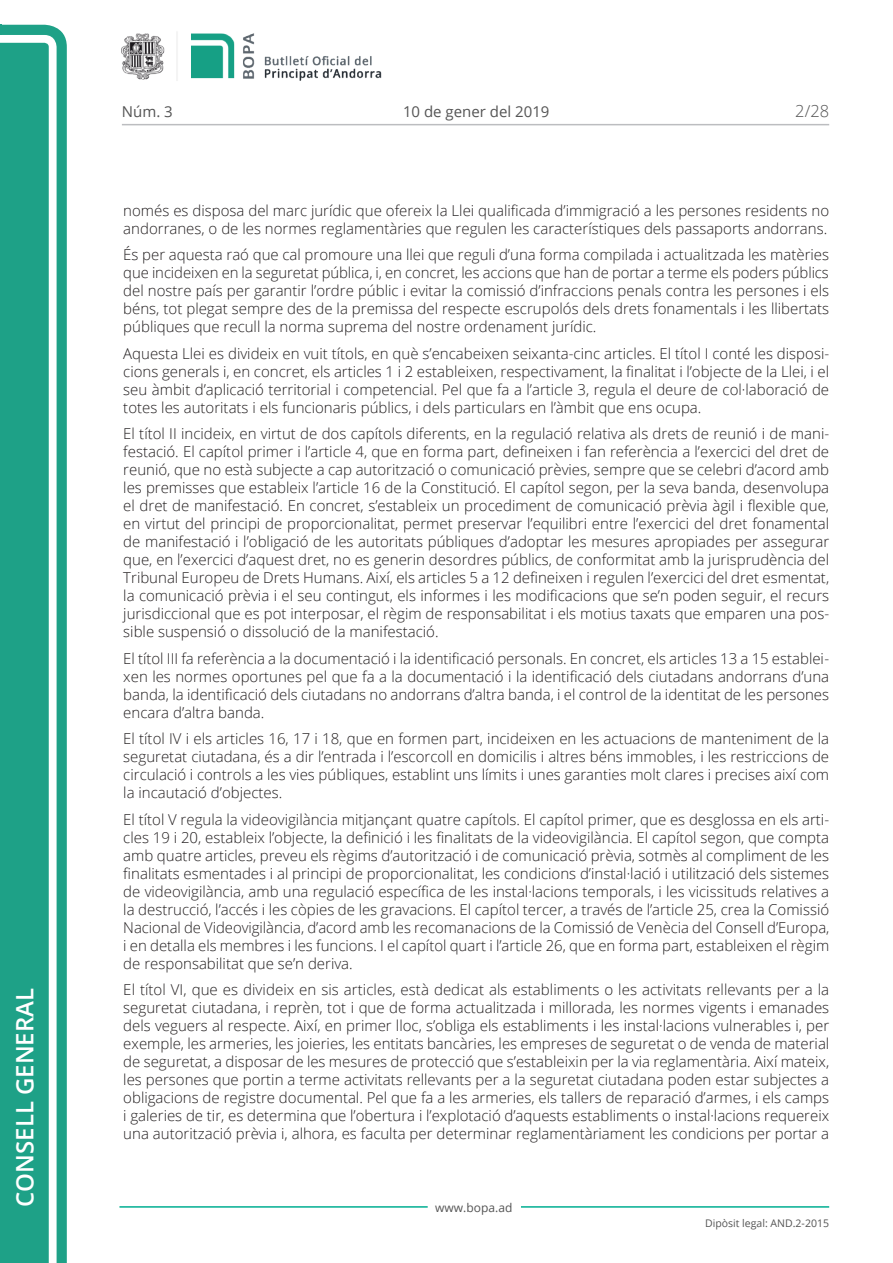
<style>
.page{position:relative;width:893px;height:1263px;background:#fff}
.page>*{position:absolute;margin:0;border:0;box-sizing:border-box;transform-origin:0 0}
.t1{font:600 24px "Open Sans";color:#fff}
.t2{font:300 16.5px "Open Sans";color:#545454}
.Body_text{font:300 15px/18px "Open Sans";color:#231f20;text-align:justify}
.t3{font:15px "Open Sans";color:#545454}
.t4{font:12px "Open Sans";color:#545454}
.t5{font:10.5px "Open Sans";color:#545454}
</style>
<div class="page">
<svg style="left:0;top:25px;width:67px;height:1238px;fill:#1ea187"></svg>
<div style="left:0;top:43px;width:49px;height:1220px;background:#1ea187"></div>
<img style="left:122px;top:32px;width:260px;height:49px">
<hr style="left:119px;top:1206px;width:309px;height:2px;background:#00ae91">
<hr style="left:521px;top:1206px;width:308px;height:2px;background:#00ae91">
<hr style="left:122px;top:124px;width:707px;height:1px;background:#bcbdc0">
<h1 class="t1" style="left:8px;top:1207px;width:220px;rotate:-90deg">Consell General</h1>
<p class="t3" style="left:122px;top:102px;width:52px">Núm. 3</p>
<p class="t3" style="left:403px;top:102px;width:148px">10 de gener del 2019</p>
<p class="t2" style="left:795px;top:100px;width:35px">2/28</p>
<p class="Body_text" style="left:123px;top:201px;width:707px">només es disposa del marc jurídic que ofereix la Llei qualificada d’immigració a les persones residents no andorranes, o de les normes reglamentàries que regulen les característiques dels passaports andorrans.</p>
<p class="Body_text" style="left:123px;top:245px;width:707px">És per aquesta raó que cal promoure una llei que reguli d’una forma compilada i actualitzada les matèries que incideixen en la seguretat pública, i, en concret, les accions que han de portar a terme els poders públics del nostre país per garantir l’ordre públic i evitar la comissió d’infraccions penals contra les persones i els béns, tot plegat sempre des de la premissa del respecte escrupolós dels drets fonamentals i les llibertats públiques que recull la norma suprema del nostre ordenament jurídic.</p>
<p class="Body_text" style="left:123px;top:344px;width:707px">Aquesta Llei es divideix en vuit títols, en què s’encabeixen seixanta-cinc articles. El títol I conté les disposi&shy;cions generals i, en concret, els articles 1 i 2 estableixen, respectivament, la finalitat i l’objecte de la Llei, i el seu àmbit d’aplicació territorial i competencial. Pel que fa a l’article 3, regula el deure de col·laboració de totes les autoritats i els funcionaris públics, i dels particulars en l’àmbit que ens ocupa.</p>
<p class="Body_text" style="left:123px;top:424px;width:707px">El títol II incideix, en virtut de dos capítols diferents, en la regulació relativa als drets de reunió i de mani&shy;festació. El capítol primer i l’article 4, que en forma part, defineixen i fan referència a l’exercici del dret de reunió, que no està subjecte a cap autorització o comunicació prèvies, sempre que se celebri d’acord amb les premisses que estableix l’article 16 de la Constitució. El capítol segon, per la seva banda, desenvolupa el dret de manifestació. En concret, s’estableix un procediment de comunicació prèvia àgil i flexible que, en virtut del principi de proporcionalitat, permet preservar l’equilibri entre l’exercici del dret fonamental de manifestació i l’obligació de les autoritats públiques d’adoptar les mesures apropiades per assegurar que, en l’exercici d’aquest dret, no es generin desordres públics, de conformitat amb la jurisprudència del Tribunal Europeu de Drets Humans. Així, els articles 5 a 12 defineixen i regulen l’exercici del dret esmentat, la comunicació prèvia i el seu contingut, els informes i les modificacions que se’n poden seguir, el recurs jurisdiccional que es pot interposar, el règim de responsabilitat i els motius taxats que emparen una pos&shy;sible suspensió o dissolució de la manifestació.</p>
<p class="Body_text" style="left:123px;top:649px;width:707px">El títol III fa referència a la documentació i la identificació personals. En concret, els articles 13 a 15 establei&shy;xen les normes oportunes pel que fa a la documentació i la identificació dels ciutadans andorrans d’una banda, la identificació dels ciutadans no andorrans d’altra banda, i el control de la identitat de les persones encara d’altra banda.</p>
<p class="Body_text" style="left:123px;top:729px;width:707px">El títol IV i els articles 16, 17 i 18, que en formen part, incideixen en les actuacions de manteniment de la seguretat ciutadana, és a dir l’entrada i l’escorcoll en domicilis i altres béns immobles, i les restriccions de circulació i controls a les vies públiques, establint uns límits i unes garanties molt clares i precises així com la incautació d’objectes.</p>
<p class="Body_text" style="left:123px;top:810px;width:708px">El títol V regula la videovigilància mitjançant quatre capítols. El capítol primer, que es desglossa en els arti&shy;cles 19 i 20, estableix l’objecte, la definició i les finalitats de la videovigilància. El capítol segon, que compta amb quatre articles, preveu els règims d’autorització i de comunicació prèvia, sotmès al compliment de les finalitats esmentades i al principi de proporcionalitat, les condicions d’instal·lació i utilització dels sistemes de videovigilància, amb una regulació específica de les instal·lacions temporals, i les vicissituds relatives a la destrucció, l’accés i les còpies de les gravacions. El capítol tercer, a través de l’article 25, crea la Comissió Nacional de Videovigilància, d’acord amb les recomanacions de la Comissió de Venècia del Consell d’Europa, i en detalla els membres i les funcions. I el capítol quart i l’article 26, que en forma part, estableixen el règim de responsabilitat que se’n deriva.</p>
<p class="Body_text" style="left:123px;top:980px;width:707px">El títol VI, que es divideix en sis articles, està dedicat als establiments o les activitats rellevants per a la seguretat ciutadana, i reprèn, tot i que de forma actualitzada i millorada, les normes vigents i emanades dels veguers al respecte. Així, en primer lloc, s’obliga els establiments i les instal·lacions vulnerables i, per exemple, les armeries, les joieries, les entitats bancàries, les empreses de seguretat o de venda de material de seguretat, a disposar de les mesures de protecció que s’estableixin per la via reglamentària. Així mateix, les persones que portin a terme activitats rellevants per a la seguretat ciutadana poden estar subjectes a obligacions de registre documental. Pel que fa a les armeries, els tallers de reparació d’armes, i els camps i galeries de tir, es determina que l’obertura i l’explotació d’aquests establiments o instal·lacions requereix una autorització prèvia i, alhora, es faculta per determinar reglamentàriament les condicions per portar a</p>
<p class="t4" style="left:435px;top:1199px;width:79px">www.bopa.ad</p>
<p class="t5" style="left:705px;top:1216px;width:125px">Dipòsit legal: AND.2-2015</p>
</div>
